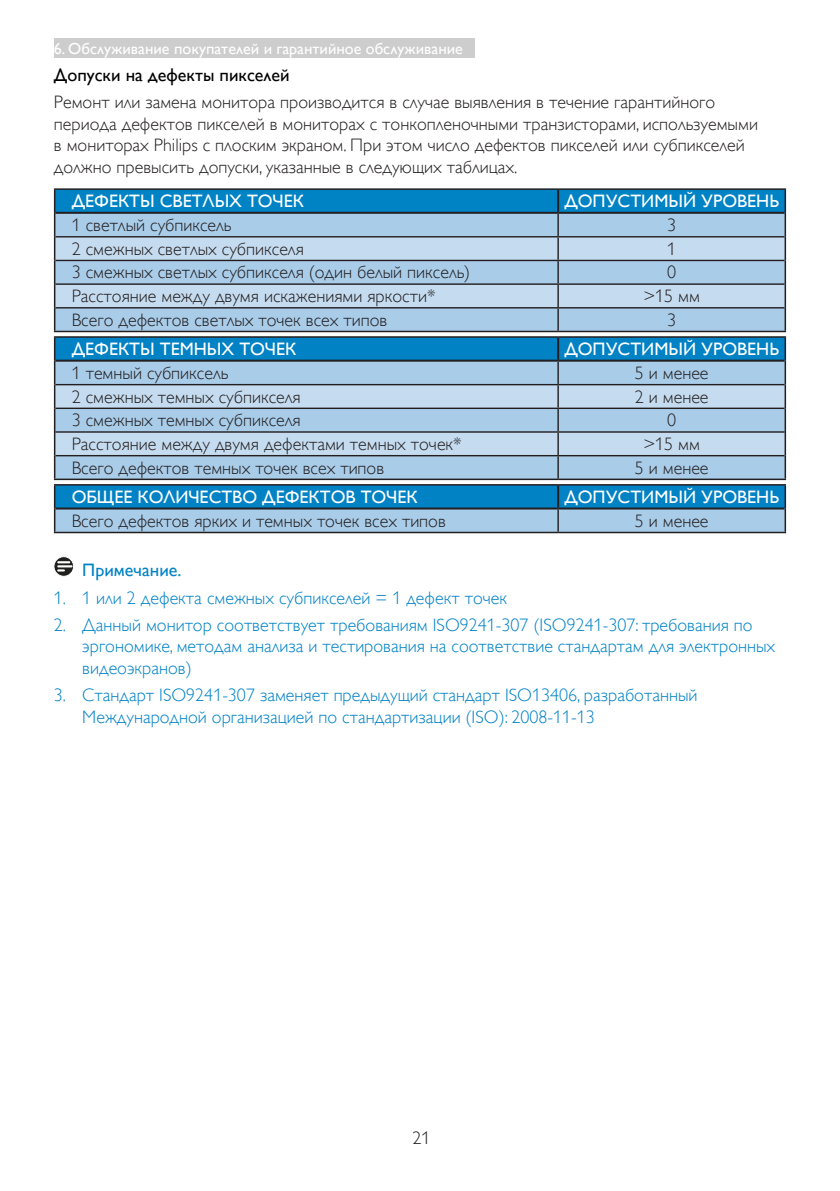
<style>
.page{position:relative;width:840px;height:1191px;background:#fff}
.page>*{position:absolute;margin:0;border:0;box-sizing:border-box;transform-origin:0 0}
.chapter-paragraph{font:18px/21.6px "Gill Sans Alt One WGL Light";color:#231f20}
.Note_body{font:18px/21.6px "Gill Sans Alt One WGL Light";color:#0082c5}
.t1{font:18px "Gill Sans Alt One WGL";color:#fff}
.Heading_3{font:18px "Gill Sans Alt One WGL";color:#000}
.Heading_4{font:18px "Gill Sans Alt One WGL";color:#0082c5}
.t2{font:16px "Gill Sans Alt One WGL";color:#fff}
</style>
<div class="page">
<div style="left:54px;top:38px;width:420px;height:20px;background:#cdcdcd"></div>
<hr style="left:54px;top:331px;width:504px;height:1px;background:#231f20">
<hr style="left:558px;top:331px;width:227px;height:1px;background:#231f20">
<hr style="left:54px;top:188px;width:504px;height:2px;background:#231f20">
<hr style="left:558px;top:188px;width:227px;height:2px;background:#231f20">
<svg style="left:54px;top:189px;width:731px;height:142px;background:#90bcda"></svg>
<hr style="left:55px;top:212px;width:503px;height:2px;background:#231f20">
<hr style="left:557px;top:190px;width:2px;height:22px;background:#231f20">
<hr style="left:558px;top:212px;width:226px;height:2px;background:#231f20">
<hr style="left:54px;top:478px;width:504px;height:2px;background:#231f20">
<hr style="left:558px;top:478px;width:227px;height:2px;background:#231f20">
<hr style="left:54px;top:336px;width:504px;height:2px;background:#231f20">
<hr style="left:558px;top:336px;width:227px;height:2px;background:#231f20">
<svg style="left:54px;top:337px;width:731px;height:141px;background:#90bcda"></svg>
<hr style="left:55px;top:360px;width:503px;height:2px;background:#231f20">
<hr style="left:557px;top:338px;width:2px;height:22px;background:#231f20">
<hr style="left:558px;top:360px;width:226px;height:2px;background:#231f20">
<hr style="left:54px;top:532px;width:504px;height:1px;background:#231f20">
<hr style="left:558px;top:532px;width:227px;height:1px;background:#231f20">
<hr style="left:54px;top:484px;width:504px;height:1px;background:#231f20">
<hr style="left:558px;top:484px;width:227px;height:1px;background:#231f20">
<svg style="left:54px;top:485px;width:731px;height:47px;background:#54a2d0"></svg>
<hr style="left:55px;top:507px;width:503px;height:2px;background:#231f20">
<hr style="left:557px;top:485px;width:2px;height:22px;background:#231f20">
<hr style="left:558px;top:507px;width:226px;height:2px;background:#231f20">
<svg style="left:54px;top:556px;width:20px;height:20px"></svg>
<div style="left:54px;top:556px;width:20px;height:20px;border:1px solid #fff;border-radius:50%"></div>
<svg style="left:58px;top:561px;width:13px;height:10px"></svg>
<p class="t2" style="left:54px;top:38px;width:410px">6. Обслуживание покупателей и гарантийное обслуживание</p>
<p class="Heading_3" style="left:54px;top:62px;width:237px">Допуски на дефекты пикселей</p>
<p class="chapter-paragraph" style="left:54px;top:91px;width:705px">Ремонт или замена монитора производится в случае выявления в течение гарантийного периода дефектов пикселей в мониторах с тонкопленочными транзисторами, используемыми в мониторах Philips с плоским экраном. При этом число дефектов пикселей или субпикселей должно превысить допуски, указанные в следующих таблицах.</p>
<p class="t1" style="left:72px;top:189px;width:234px">ДЕФЕКТЫ СВЕТЛЫХ ТОЧЕК</p>
<p class="t1" style="left:564px;top:189px;width:216px">ДОПУСТИМЫЙ УРОВЕНЬ</p>
<p class="chapter-paragraph" style="left:72px;top:214px;width:161px">1 светлый субпиксель</p>
<p class="chapter-paragraph" style="left:666px;top:214px;width:10px">3</p>
<p class="chapter-paragraph" style="left:72px;top:238px;width:233px">2 смежных светлых субпикселя</p>
<p class="chapter-paragraph" style="left:666px;top:238px;width:10px">1</p>
<p class="chapter-paragraph" style="left:72px;top:262px;width:400px">3 смежных светлых субпикселя (один белый пиксель)</p>
<p class="chapter-paragraph" style="left:666px;top:262px;width:10px">0</p>
<p class="chapter-paragraph" style="left:72px;top:285px;width:365px">Расстояние между двумя искажениями яркости*</p>
<p class="chapter-paragraph" style="left:643px;top:285px;width:58px">&gt;15 мм</p>
<p class="chapter-paragraph" style="left:72px;top:309px;width:317px">Всего дефектов светлых точек всех типов</p>
<p class="chapter-paragraph" style="left:666px;top:309px;width:10px">3</p>
<p class="t1" style="left:72px;top:336px;width:226px">ДЕФЕКТЫ ТЕМНЫХ ТОЧЕК</p>
<p class="t1" style="left:564px;top:336px;width:216px">ДОПУСТИМЫЙ УРОВЕНЬ</p>
<p class="chapter-paragraph" style="left:72px;top:362px;width:158px">1 темный субпиксель</p>
<p class="chapter-paragraph" style="left:634px;top:362px;width:75px">5 и менее</p>
<p class="chapter-paragraph" style="left:72px;top:386px;width:230px">2 смежных темных субпикселя</p>
<p class="chapter-paragraph" style="left:634px;top:386px;width:75px">2 и менее</p>
<p class="chapter-paragraph" style="left:72px;top:409px;width:230px">3 смежных темных субпикселя</p>
<p class="chapter-paragraph" style="left:666px;top:409px;width:10px">0</p>
<p class="chapter-paragraph" style="left:72px;top:433px;width:391px">Расстояние между двумя дефектами темных точек*</p>
<p class="chapter-paragraph" style="left:643px;top:433px;width:58px">&gt;15 мм</p>
<p class="chapter-paragraph" style="left:72px;top:457px;width:314px">Всего дефектов темных точек всех типов</p>
<p class="chapter-paragraph" style="left:634px;top:457px;width:75px">5 и менее</p>
<p class="t1" style="left:72px;top:484px;width:347px">ОБЩЕЕ КОЛИЧЕСТВО ДЕФЕКТОВ ТОЧЕК</p>
<p class="t1" style="left:564px;top:484px;width:216px">ДОПУСТИМЫЙ УРОВЕНЬ</p>
<p class="chapter-paragraph" style="left:72px;top:510px;width:375px">Всего дефектов ярких и темных точек всех типов</p>
<p class="chapter-paragraph" style="left:634px;top:510px;width:75px">5 и менее</p>
<p class="Heading_4" style="left:82px;top:558px;width:101px">Примечание.</p>
<p class="Note_body" style="left:54px;top:587px;width:454px">1. 1 или 2 дефекта смежных субпикселей = 1 дефект точек</p>
<p class="Note_body" style="left:82px;top:614px;width:694px;text-indent:-28px">2. Данный монитор соответствует требованиям ISO9241-307 (ISO9241-307: требования по эргономике, методам анализа и тестирования на соответствие стандартам для электронных видеоэкранов)</p>
<p class="Note_body" style="left:82px;top:684px;width:616px;text-indent:-28px">3. Стандарт ISO9241-307 заменяет предыдущий стандарт ISO13406, разработанный<br>Международной организацией по стандартизации (ISO): 2008-11-13</p>
<p class="chapter-paragraph" style="left:412px;top:1127px;width:19px">21</p>
</div>
